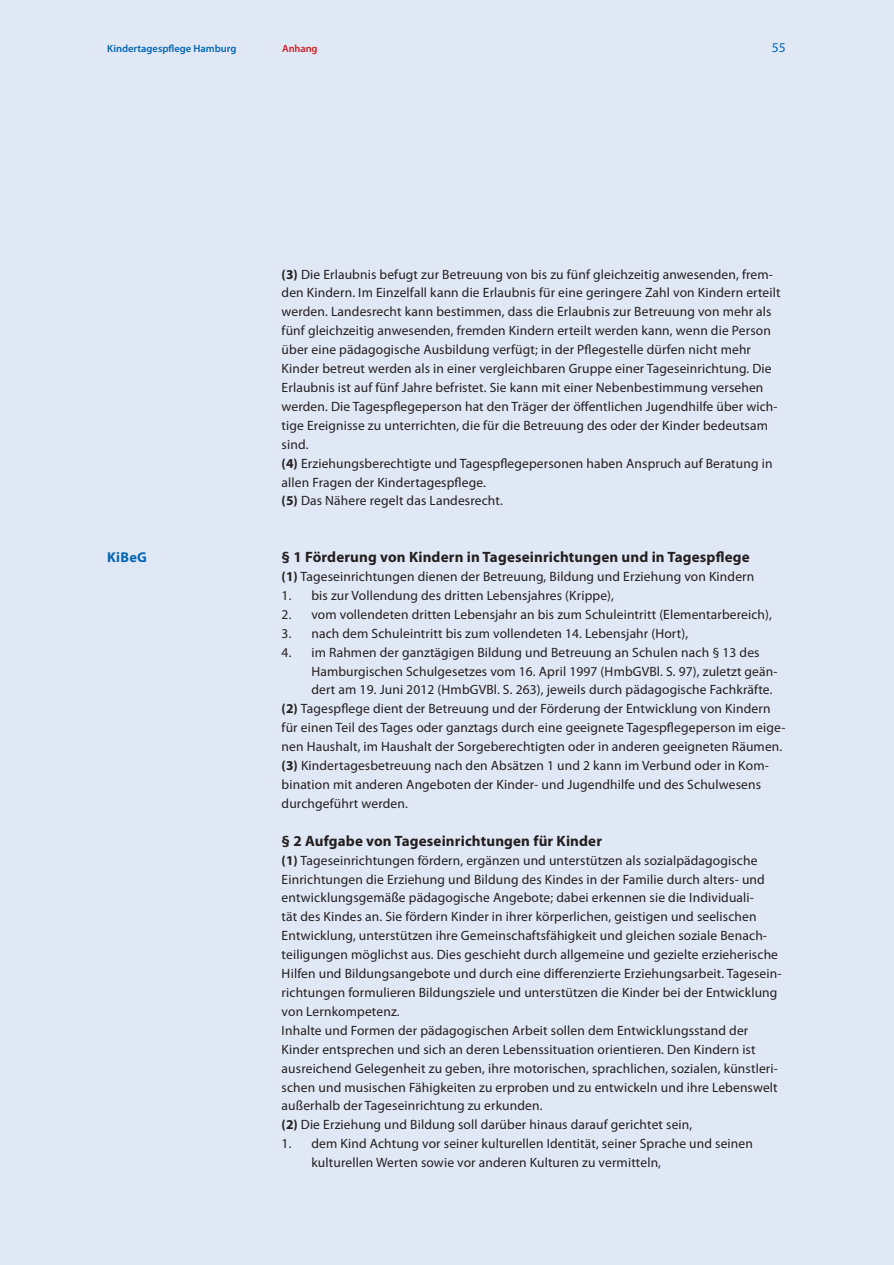
<style>
.page{position:relative;width:894px;height:1265px;background:#fff}
.page>*{position:absolute;margin:0;border:0;box-sizing:border-box;transform-origin:0 0}
.t1{font:700 15px "Myriad Pro";letter-spacing:.01em;color:#231f20}
.t2{font:700 14.25px "Myriad Pro";letter-spacing:.02em;color:#0166b3}
.t3{font:13.5px/18.9px "Myriad Pro";letter-spacing:.01em;color:#231f20}
.t4{font:13.5px "Myriad Pro";color:#0166b3}
.t5{font:600 10.5px "Myriad Pro";color:#0166b3}
.t6{font:600 10.5px "Myriad Pro";letter-spacing:-.01em;color:#d01e25}
.s1{font-weight:700}
</style>
<div class="page">
<div style="left:0;top:0;width:893px;height:1265px;background:#e1e8f5"></div>
<p class="t5" style="left:107px;top:41px;width:131px">Kindertagespflege Hamburg</p>
<p class="t6" style="left:282px;top:41px;width:37px">Anhang</p>
<p class="t4" style="left:771px;top:40px;width:15px">55</p>
<p class="t2" style="left:107px;top:549px;width:41px">KiBeG</p>
<p class="t3" style="left:281px;top:265px;width:500px"><span class="s1">(3)</span> Die Erlaubnis befugt zur Betreuung von bis zu fünf gleichzeitig anwesenden, frem&shy;den Kindern. Im Einzelfall kann die Erlaubnis für eine geringere Zahl von Kindern erteilt werden. Landesrecht kann bestimmen, dass die Erlaubnis zur Betreuung von mehr als fünf gleichzeitig anwesenden, fremden Kindern erteilt werden kann, wenn die Person über eine pädagogische Ausbildung verfügt; in der Pflegestelle dürfen nicht mehr Kinder betreut werden als in einer vergleichbaren Gruppe einer Tageseinrichtung. Die Erlaubnis ist auf fünf Jahre befristet. Sie kann mit einer Nebenbestimmung versehen werden. Die Tagespflegeperson hat den Träger der öffentlichen Jugendhilfe über wich&shy;tige Ereignisse zu unterrichten, die für die Betreuung des oder der Kinder bedeutsam sind.<br><span class="s1">(4)</span> Erziehungsberechtigte und Tagespflegepersonen haben Anspruch auf Beratung in allen Fragen der Kindertagespflege.<br><span class="s1">(5)</span> Das Nähere regelt das Landesrecht.</p>
<p class="t1" style="left:281px;top:548px;width:469px">§ 1 Förderung von Kindern in Tageseinrichtungen und in Tagespflege</p>
<p class="t3" style="left:281px;top:567px;width:474px"><span class="s1">(1)</span> Tageseinrichtungen dienen der Betreuung, Bildung und Erziehung von Kindern</p>
<p class="t3" style="left:281px;top:586px;width:334px">1. bis zur Vollendung des dritten Lebensjahres (Krippe),</p>
<p class="t3" style="left:281px;top:605px;width:492px">2. vom vollendeten dritten Lebensjahr an bis zum Schuleintritt (Elementarbereich),</p>
<p class="t3" style="left:281px;top:624px;width:408px">3. nach dem Schuleintritt bis zum vollendeten 14. Lebensjahr (Hort),</p>
<p class="t3" style="left:281px;top:643px;width:479px">4. im Rahmen der ganztägigen Bildung und Betreuung an Schulen nach § 13 des</p>
<p class="t3" style="left:311px;top:662px;width:467px">Hamburgischen Schulgesetzes vom 16. April 1997 (HmbGVBl. S. 97), zuletzt geän-</p>
<p class="t3" style="left:311px;top:681px;width:462px">dert am 19. Juni 2012 (HmbGVBl. S. 263), jeweils durch pädagogische Fachkräfte.</p>
<p class="t3" style="left:281px;top:699px;width:490px"><span class="s1">(2)</span> Tagespflege dient der Betreuung und der Förderung der Entwicklung von Kindern</p>
<p class="t3" style="left:281px;top:718px;width:505px">für einen Teil des Tages oder ganztags durch eine geeignete Tagespflegeperson im eige-</p>
<p class="t3" style="left:281px;top:737px;width:502px">nen Haushalt, im Haushalt der Sorgeberechtigten oder in anderen geeigneten Räumen.</p>
<p class="t3" style="left:281px;top:756px;width:488px"><span class="s1">(3)</span> Kindertagesbetreuung nach den Absätzen 1 und 2 kann im Verbund oder in Kom-</p>
<p class="t3" style="left:281px;top:775px;width:481px">bination mit anderen Angeboten der Kinder- und Jugendhilfe und des Schulwesens</p>
<p class="t3" style="left:281px;top:794px;width:128px">durchgeführt werden.</p>
<p class="t1" style="left:281px;top:832px;width:322px">§ 2 Aufgabe von Tageseinrichtungen für Kinder</p>
<p class="t3" style="left:281px;top:851px;width:501px"><span class="s1">(1)</span> Tageseinrichtungen fördern, ergänzen und unterstützen als sozialpädagogische Einrichtungen die Erziehung und Bildung des Kindes in der Familie durch alters- und entwicklungsgemäße pädagogische Angebote; dabei erkennen sie die Individuali-<br>tät des Kindes an. Sie fördern Kinder in ihrer körperlichen, geistigen und seelischen Entwicklung, unterstützen ihre Gemeinschaftsfähigkeit und gleichen soziale Benach&shy;teiligungen möglichst aus. Dies geschieht durch allgemeine und gezielte erzieherische Hilfen und Bildungsangebote und durch eine differenzierte Erziehungsarbeit. Tagesein&shy;richtungen formulieren Bildungsziele und unterstützen die Kinder bei der Entwicklung von Lernkompetenz.<br>Inhalte und Formen der pädagogischen Arbeit sollen dem Entwicklungsstand der Kinder entsprechen und sich an deren Lebenssituation orientieren. Den Kindern ist ausreichend Gelegenheit zu geben, ihre motorischen, sprachlichen, sozialen, künstleri&shy;schen und musischen Fähigkeiten zu erproben und zu entwickeln und ihre Lebenswelt außerhalb der Tageseinrichtung zu erkunden.<br><span class="s1">(2)</span> Die Erziehung und Bildung soll darüber hinaus darauf gerichtet sein,</p>
<p class="t3" style="left:311px;top:1134px;width:443px;text-indent:-30px">1. dem Kind Achtung vor seiner kulturellen Identität, seiner Sprache und seinen kulturellen Werten sowie vor anderen Kulturen zu vermitteln,</p>
</div>
